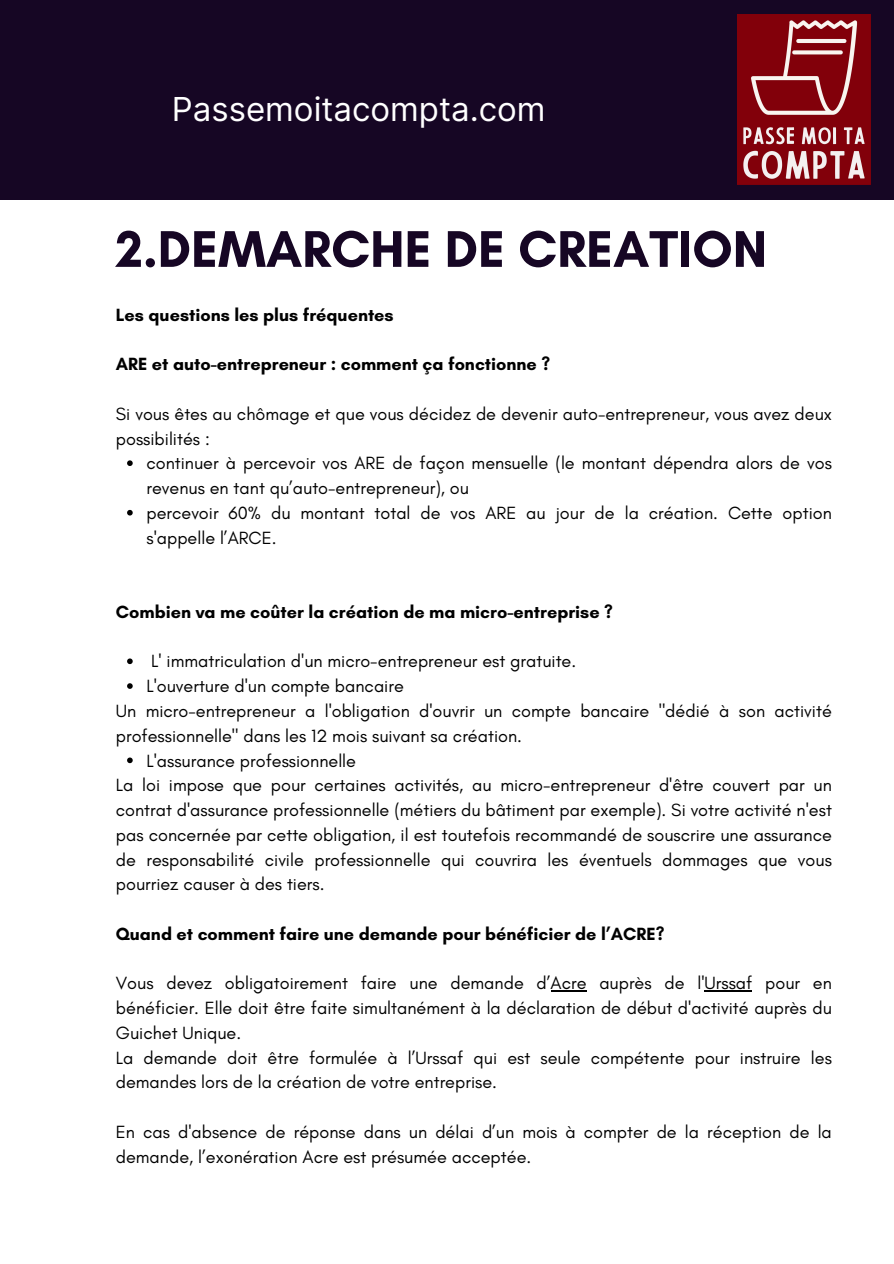
<style>
.page{position:relative;width:894px;height:1264px;background:#fff}
.page>*{position:absolute;margin:0;border:0;box-sizing:border-box;transform-origin:0 0}
.t1{font:700 52.5px "Glacial Indifference";color:#160624}
.t2{font:33px "Inter";color:#fff}
.t3{font:18px/24.8px "Glacial Indifference";color:#000}
.t4{font:700 18px "Glacial Indifference";color:#000}
</style>
<div class="page">
<div style="left:0;top:0;width:893px;height:199px;background:#160624"></div>
<img style="left:737px;top:15px;width:133px;height:170px">
<svg style="left:127px;top:460px;width:6px;height:6px"></svg>
<svg style="left:127px;top:510px;width:6px;height:5px"></svg>
<svg style="left:127px;top:658px;width:6px;height:6px"></svg>
<svg style="left:127px;top:683px;width:6px;height:6px"></svg>
<svg style="left:127px;top:757px;width:6px;height:6px"></svg>
<hr style="left:550px;top:990px;width:36px;height:1px;background:#000">
<hr style="left:704px;top:990px;width:48px;height:1px;background:#000">
<p class="t2" style="left:172px;top:89px;width:375px">Passemoitacompta.com</p>
<p class="t1" style="left:116px;top:217px;width:652px">2.DEMARCHE DE CREATION</p>
<p class="t4" style="left:116px;top:304px;width:279px">Les questions les plus fréquentes</p>
<h1 class="t4" style="left:116px;top:353px;width:436px">ARE et auto-entrepreneur : comment ça fonctionne ?</h1>
<h3 class="t3" style="left:116px;top:401px;width:717px">Si vous êtes au chômage et que vous décidez de devenir auto-entrepreneur, vous avez deux possibilités :</h3>
<h3 class="t3" style="left:146px;top:450px;width:686px">continuer à percevoir vos ARE de façon mensuelle (le montant dépendra alors de vos revenus en tant qu’auto-entrepreneur), ou</h3>
<p class="t3" style="left:146px;top:500px;width:686px">percevoir 60% du montant total de vos ARE au jour de la création. Cette option s'appelle l’ARCE.</p>
<p class="t4" style="left:116px;top:601px;width:498px">Combien va me coûter la création de ma micro-entreprise ?</p>
<p class="t3" style="left:151px;top:648px;width:426px">L' immatriculation d'un micro-entrepreneur est gratuite.</p>
<h3 class="t3" style="left:146px;top:673px;width:259px">L'ouverture d'un compte bancaire</h3>
<p class="t3" style="left:116px;top:698px;width:717px">Un micro-entrepreneur a l'obligation d'ouvrir un compte bancaire "dédié à son activité professionnelle" dans les 12 mois suivant sa création.</p>
<p class="t3" style="left:146px;top:747px;width:211px">L'assurance professionnelle</p>
<p class="t3" style="left:116px;top:772px;width:717px;text-align:justify">La loi impose que pour certaines activités, au micro-entrepreneur d'être couvert par un contrat d'assurance professionnelle (métiers du bâtiment par exemple). Si votre activité n'est pas concernée par cette obligation, il est toutefois recommandé de souscrire une assurance de responsabilité civile professionnelle qui couvrira les éventuels dommages que vous pourriez causer à des tiers.</p>
<p class="t4" style="left:116px;top:922px;width:550px">Quand et comment faire une demande pour bénéficier de l’ACRE?</p>
<p class="t3" style="left:116px;top:970px;width:717px;text-align:justify">Vous devez obligatoirement faire une demande d’Acre auprès de l'Urssaf pour en bénéficier. Elle doit être faite simultanément à la déclaration de début d'activité auprès du Guichet Unique.</p>
<h3 class="t3" style="left:116px;top:1044px;width:717px">La demande doit être formulée à l’Urssaf qui est seule compétente pour instruire les demandes lors de la création de votre entreprise.</h3>
<p class="t3" style="left:116px;top:1119px;width:717px">En cas d'absence de réponse dans un délai d’un mois à compter de la réception de la demande, l’exonération Acre est présumée acceptée.</p>
</div>
